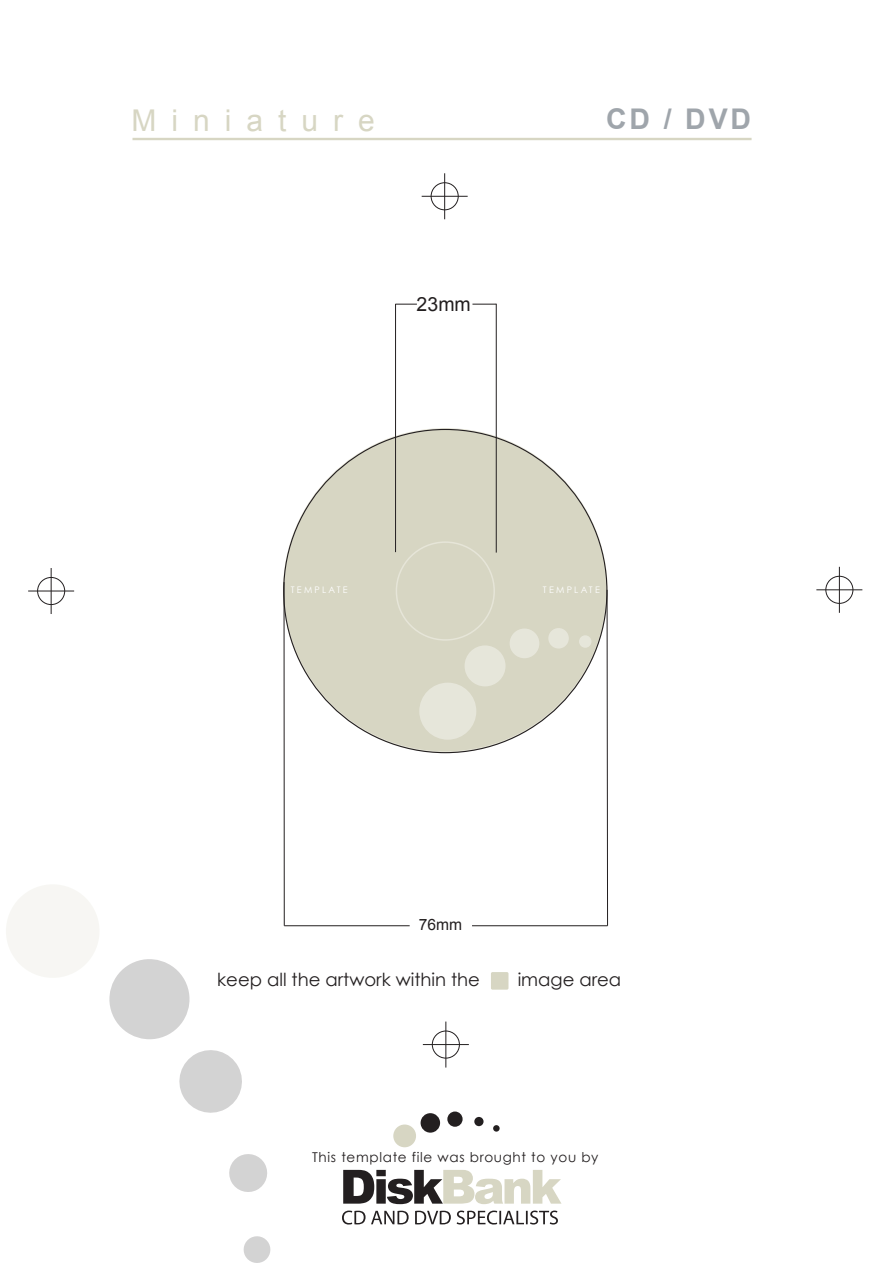
<style>
.page{position:relative;width:893px;height:1263px;background:#fff}
.page>*{position:absolute;margin:0;border:0;box-sizing:border-box;transform-origin:0 0}
.t1{font:30px "Arial";letter-spacing:.5em;color:#d7d6c3}
.t2{font:700 28.5px "Arial";color:#9fa5ab}
.t3{font:19.5px "Arial";color:#231f20}
.t4{font:18px "Century Gothic";color:#231f20}
.t5{font:15.6px "Arial";color:#231f20}
.t6{font:13.5px "Century Gothic";color:#231f20}
.t7{font:9px "Century Gothic";color:#fff}
</style>
<div class="page">
<div style="left:283px;top:428px;width:325px;height:325px;background:#d7d6c3;border:2px solid #e6e5d8;border-radius:50%"></div>
<div style="left:396px;top:541px;width:99px;height:100px;border:2px solid #e6e5d8;border-radius:50%"></div>
<div style="left:491px;top:972px;width:17px;height:18px;background:#d7d6c3;border-radius:2px"></div>
<svg style="left:606px;top:589px;width:2px;height:336px"></svg>
<hr style="left:284px;top:582px;width:1px;height:344px;background:#231f20">
<hr style="left:284px;top:925px;width:126px;height:1px;background:#231f20">
<hr style="left:472px;top:925px;width:136px;height:1px;background:#231f20">
<div style="left:465px;top:645px;width:40px;height:41px;background:#e6e6da;border-radius:50%"></div>
<div style="left:510px;top:628px;width:29px;height:30px;background:#e6e6da;border-radius:50%"></div>
<div style="left:548px;top:628px;width:21px;height:20px;background:#e6e6da;border-radius:50%"></div>
<div style="left:579px;top:635px;width:12px;height:13px;background:#e6e6da;border-radius:50%"></div>
<div style="left:419px;top:683px;width:57px;height:57px;background:#e6e6da;border-radius:50%"></div>
<svg style="left:343px;top:1170px;width:218px;height:34px"></svg>
<div style="left:393px;top:1124px;width:23px;height:23px;background:#d7d6c3;border-radius:50%"></div>
<div style="left:421px;top:1113px;width:19px;height:20px;background:#231f20;border-radius:50%"></div>
<div style="left:447px;top:1111px;width:16px;height:16px;background:#231f20;border-radius:50%"></div>
<div style="left:474px;top:1117px;width:10px;height:9px;background:#231f20;border-radius:50%"></div>
<div style="left:493px;top:1125px;width:7px;height:6px;background:#231f20;border-radius:50%"></div>
<svg style="left:6px;top:885px;width:93px;height:93px"></svg>
<svg style="left:109px;top:959px;width:81px;height:80px"></svg>
<svg style="left:179px;top:1050px;width:63px;height:63px"></svg>
<svg style="left:229px;top:1154px;width:38px;height:38px"></svg>
<svg style="left:244px;top:1236px;width:26px;height:27px"></svg>
<hr style="left:395px;top:304px;width:1px;height:248px;background:#231f20">
<hr style="left:496px;top:304px;width:1px;height:249px;background:#231f20">
<svg style="left:396px;top:304px;width:21px;height:1px"></svg>
<svg style="left:472px;top:304px;width:24px;height:1px"></svg>
<svg style="left:342px;top:1210px;width:67px;height:14px"></svg>
<svg style="left:415px;top:1211px;width:36px;height:13px"></svg>
<svg style="left:457px;top:1210px;width:101px;height:14px"></svg>
<hr style="left:133px;top:138px;width:619px;height:2px;background:#d7d6c3">
<hr style="left:816px;top:589px;width:46px;height:1px;background:#231f20">
<hr style="left:839px;top:567px;width:1px;height:46px;background:#231f20">
<div style="left:826px;top:576px;width:27px;height:27px;border:1px solid #231f20;border-radius:50%"></div>
<hr style="left:28px;top:591px;width:46px;height:1px;background:#231f20">
<hr style="left:51px;top:568px;width:1px;height:46px;background:#231f20">
<div style="left:37px;top:577px;width:28px;height:28px;border:1px solid #231f20;border-radius:50%"></div>
<hr style="left:444px;top:173px;width:1px;height:46px;background:#231f20">
<hr style="left:422px;top:196px;width:46px;height:1px;background:#231f20">
<div style="left:431px;top:183px;width:27px;height:27px;border:1px solid #231f20;border-radius:50%"></div>
<hr style="left:445px;top:1021px;width:1px;height:46px;background:#231f20">
<hr style="left:423px;top:1044px;width:46px;height:1px;background:#231f20">
<div style="left:432px;top:1031px;width:28px;height:27px;border:1px solid #231f20;border-radius:50%"></div>
<h1 class="t1" style="left:131px;top:101px;width:245px">Miniature</h1>
<h2 class="t2" style="left:606px;top:100px;width:147px">CD / DVD</h2>
<p class="t3" style="left:417px;top:292px;width:56px">23m m</p>
<p class="t7" style="left:291px;top:583px;width:58px">T E M P L A T E</p>
<p class="t7" style="left:543px;top:583px;width:58px">T E M P L A T E</p>
<p class="t5" style="left:419px;top:914px;width:45px">76mm</p>
<p class="t4" style="left:217px;top:967px;width:264px">k e e p a l l t h e a r t w o r k w i t h i n t h e</p>
<p class="t4" style="left:518px;top:966px;width:105px">i m a g e a r e a</p>
<p class="t6" style="left:312px;top:1147px;width:288px">T h i s t e m p l a t e f i l e w a s b r o u g h t t o y o u b y</p>
</div>
